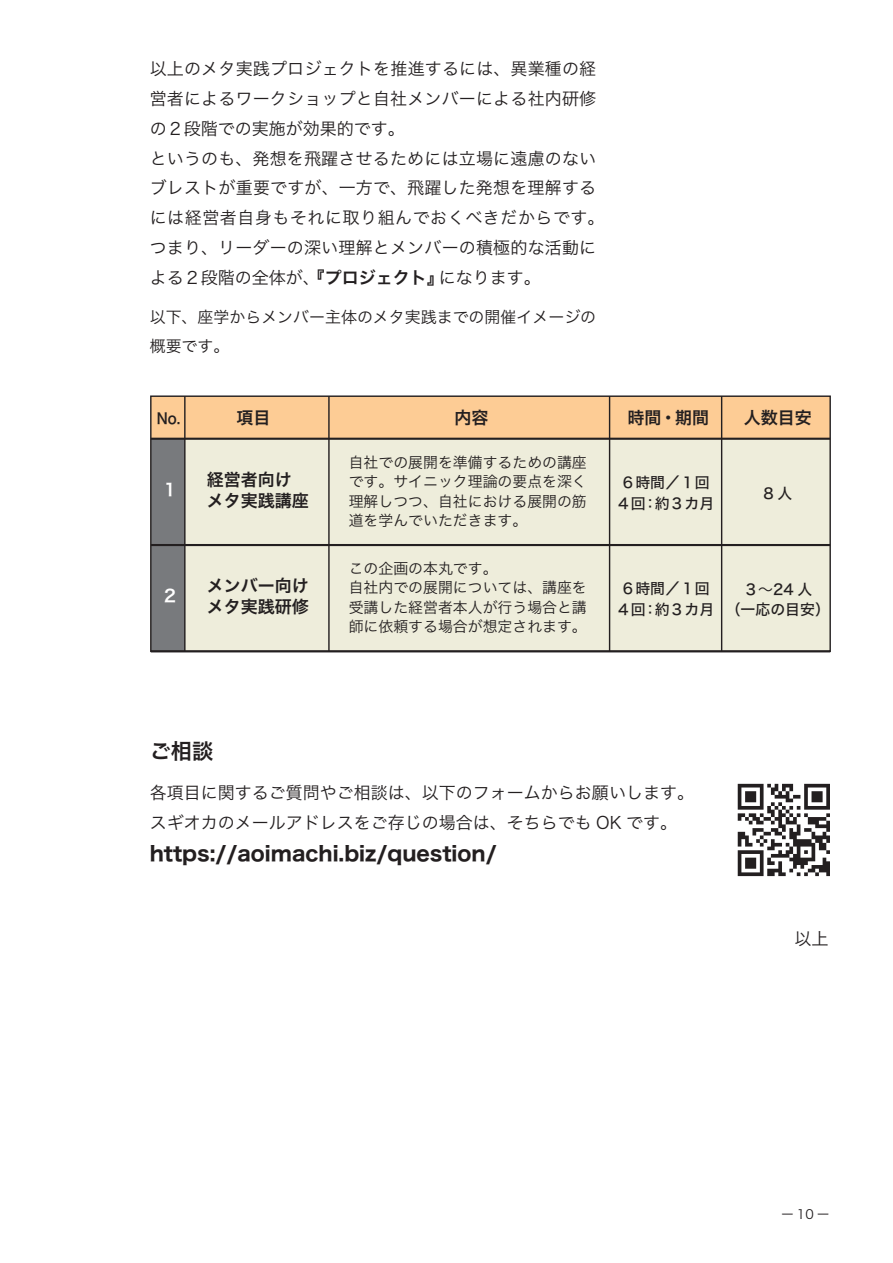
<style>
.page{position:relative;width:893px;height:1263px;background:#fff}
.page>*{position:absolute;margin:0;border:0;box-sizing:border-box;transform-origin:0 0}
.t1{font:21.3px "Hiragino Sans W6";color:#231f20}
.t2{font:20.25px "Hiragino Sans W7";color:#231f20}
.t3{font:16.95px/29.7px "Hiragino Sans W3";letter-spacing:.01em;color:#231f20}
.t4{font:16.95px/21px "Hiragino Sans W6";color:#231f20}
.t5{font:16.95px "Hiragino Sans W6";color:#fff}
.t6{font:15.9px/28.5px "Hiragino Sans W3";color:#231f20}
.t7{font:14.85px/19.5px "Hiragino Sans W3";color:#231f20;text-align:justify}
.t8{font:14.85px/21px "Hiragino Sans W5";color:#231f20;text-align:center}
.t9{font:14.85px "Hiragino Sans W6";color:#231f20;scale:.9 1}
.t10{font:12.75px "Hiragino Sans W3";color:#231f20}
.s1{font-family:"Hiragino Sans W6"}
.s2{font-family:"Koz Go Pr 6 N"}
</style>
<div class="page">
<div style="left:150px;top:439px;width:680px;height:213px;background:#eeeddb"></div>
<div style="left:151px;top:439px;width:33px;height:213px;background:#787a7d"></div>
<div style="left:151px;top:396px;width:679px;height:43px;background:#fdcc95"></div>
<hr style="left:151px;top:438px;width:679px;height:2px;background:#231f20">
<hr style="left:151px;top:544px;width:679px;height:2px;background:#231f20">
<hr style="left:151px;top:650px;width:679px;height:2px;background:#231f20">
<hr style="left:184px;top:396px;width:2px;height:256px;background:#231f20">
<hr style="left:328px;top:396px;width:2px;height:256px;background:#231f20">
<hr style="left:609px;top:396px;width:1px;height:256px;background:#231f20">
<hr style="left:721px;top:396px;width:1px;height:256px;background:#231f20">
<svg style="left:738px;top:784px;width:92px;height:92px"></svg>
<p class="t3" style="left:150px;top:53px;width:456px">以上のメタ実践プロジェクトを推進するには、異業種の経営者によるワークショップと自社メンバーによる社内研修の２段階での実施が効果的です。<br>というのも、発想を飛躍させるためには立場に遠慮のないブレストが重要ですが、一方で、飛躍した発想を理解するには経営者自身もそれに取り組んでおくべきだからです。つまり、リーダーの深い理解とメンバーの積極的な活動による２段階の全体が、<span class="s1">『プロジェクト』</span>になります。</p>
<p class="t6" style="left:150px;top:302px;width:448px">以下、座学からメンバー主体のメタ実践までの開催イメージの概要です。</p>
<p class="t9" style="left:157px;top:405px;width:28px">No.</p>
<p class="t4" style="left:236px;top:406px;width:36px">項目</p>
<p class="t4" style="left:455px;top:406px;width:36px">内容</p>
<p class="t4" style="left:627px;top:406px;width:83px">時間・期間</p>
<p class="t4" style="left:744px;top:406px;width:70px">人数目安</p>
<p class="t5" style="left:161px;top:474px;width:19px">１</p>
<p class="t5" style="left:161px;top:581px;width:19px">２</p>
<p class="t4" style="left:207px;top:468px;width:104px">経営者向けメタ実践講座</p>
<p class="t4" style="left:207px;top:574px;width:104px">メンバー向けメタ実践研修</p>
<p class="t7" style="left:349px;top:451px;width:240px">自社での展開を準備するための講座です。サイニック理論の要点を深く理解しつつ、自社における展開の筋道を学んでいただきます。</p>
<p class="t7" style="left:349px;top:558px;width:240px;text-align:left">この企画の本丸です。<br>自社内での展開については、講座を受講した経営者本人が行う場合と講師に依頼する場合が想定されます。</p>
<p class="t8" style="left:616px;top:471px;width:100px">６時間／１回<br>４回：約３カ月</p>
<p class="t8" style="left:763px;top:482px;width:30px">8 人</p>
<p class="t8" style="left:616px;top:577px;width:100px">６時間／１回<br>４回：約３カ月</p>
<p class="t8" style="left:726px;top:579px;width:106px;line-height:19.5px">３<span class="s2">～</span>24 人<br>（一応の目安）</p>
<p class="t1" style="left:150px;top:732px;width:65px">ご相談</p>
<p class="t3" style="left:150px;top:776px;width:546px">各項目に関するご質問やご相談は、以下のフォームからお願いします。スギオカのメールアドレスをご存じの場合は、そちらでも OK です。</p>
<p class="t2" style="left:150px;top:838px;width:348px">https://aoimachi.biz/question/</p>
<p class="t3" style="left:794px;top:923px;width:36px">以上</p>
<p class="t10" style="left:781px;top:1202px;width:50px">ー10ー</p>
</div>
